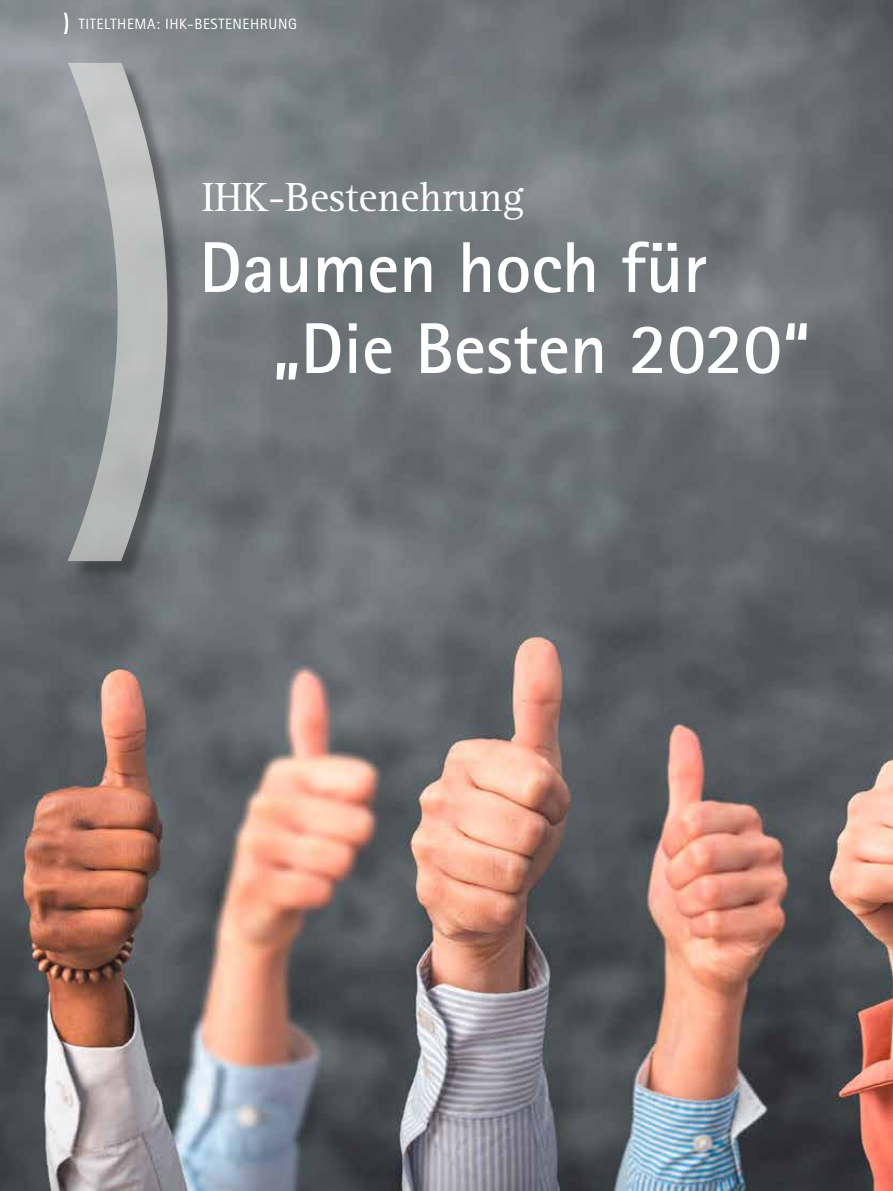
<style>
.page{position:relative;width:893px;height:1191px;background:#fff}
.page>*{position:absolute;margin:0;border:0;box-sizing:border-box;transform-origin:0 0}
.t1{font:700 72px/81px "Rotis Sans Serif Pro";color:#fff}
.t2{font:42px "Rotis Serif Pro";color:#fff}
.t3{font:15px "Rotis Sans Serif Pro";letter-spacing:.04em;color:#fff}
</style>
<div class="page">
<img style="left:0;top:0;width:893px;height:1191px">
<svg style="left:64px;top:13px;width:4px;height:21px"></svg>
<div style="left:71px;top:65px;width:115px;height:515px;background:#181716;opacity:.75"></div>
<svg style="left:68px;top:63px;width:99px;height:498px;background:#9c9fa1"></svg>
<p class="t3" style="left:79px;top:15px;width:220px">TITELTHEMA: IH K-BESTENEHRUNG</p>
<p class="t2" style="left:202px;top:172px;width:324px">IHK-Bestenehrung</p>
<p class="t1" style="left:273px;top:226px;width:539px;text-indent:-74px">Daumen hoch für „Die Besten 2020“</p>
</div>
